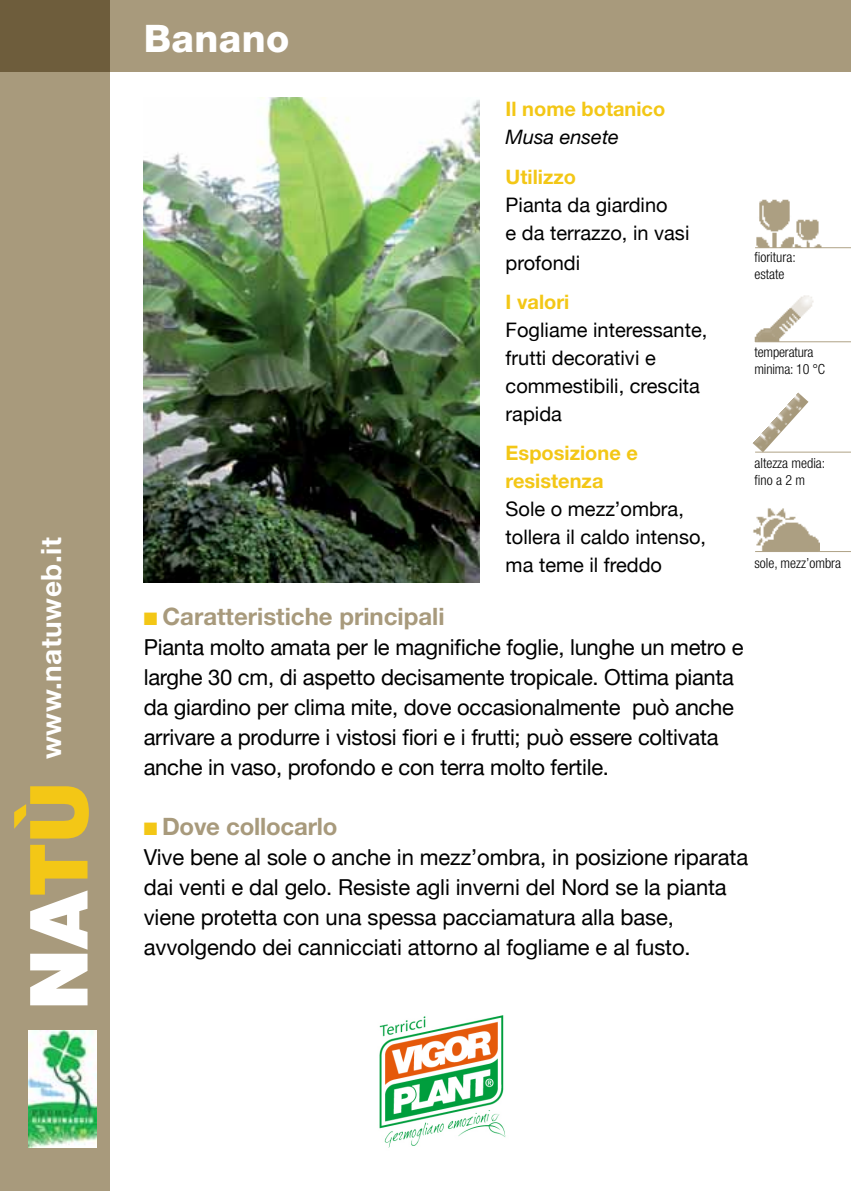
<style>
.page{position:relative;width:851px;height:1191px;background:#fff}
.page>*{position:absolute;margin:0;border:0;box-sizing:border-box;transform-origin:0 0}
.t1{font:800 38px "Helvetica Neue";letter-spacing:.01em;color:#fff}
.t2{font:700 28px "Helvetica Neue";letter-spacing:.02em;color:#fff}
.t3{font:700 24px "Helvetica Neue LT Std";color:#a89a7c}
.t4{font:22px/30px "Helvetica Neue";letter-spacing:-.01em;color:#000}
.t5{font:20px/28px "Helvetica Neue";color:#000}
.t6{font:700 20px/28px "Helvetica Neue LT Std";color:#f3c716}
.t7{font:italic 20px "Helvetica Neue";color:#000}
.t8{font:300 condensed 14px/16.8px "Helvetica Neue LT Std";color:#000}
.s1{color:#f3c716}
</style>
<div class="page">
<div style="left:0;top:0;width:110px;height:1191px;background:#a89a7c"></div>
<svg style="left:14px;top:786px;width:75px;height:219px"></svg>
<img style="left:28px;top:1030px;width:69px;height:117px">
<div style="left:0;top:0;width:850px;height:72px;background:#a89a7c"></div>
<img style="left:754px;top:295px;width:60px;height:47px">
<hr style="left:755px;top:341px;width:95px;height:1px;background:#afa286">
<img style="left:756px;top:199px;width:38px;height:48px">
<img style="left:794px;top:219px;width:28px;height:28px">
<hr style="left:755px;top:247px;width:95px;height:1px;background:#afa286">
<img style="left:752px;top:392px;width:56px;height:60px">
<hr style="left:755px;top:452px;width:95px;height:1px;background:#afa286">
<img style="left:753px;top:508px;width:66px;height:43px">
<hr style="left:755px;top:551px;width:95px;height:1px;background:#afa286">
<img style="left:144px;top:97px;width:335px;height:485px">
<img style="left:379px;top:1015px;width:127px;height:133px">
<p class="t2" style="left:34px;top:759px;width:223px;rotate:-90deg">www.natuweb.it</p>
<h1 class="t1" style="left:144px;top:16px;width:147px">Banano</h1>
<p class="t6" style="left:505px;top:95px;width:161px">Il nome botanico</p>
<p class="t7" style="left:505px;top:125px;width:115px">Musa ensete</p>
<p class="t6" style="left:505px;top:162px;width:72px">Utilizzo</p>
<p class="t5" style="left:505px;top:190px;width:185px">Pianta da giardino<br>e da terrazzo, in vasi</p>
<p class="t5" style="left:505px;top:248px;width:76px">profondi</p>
<p class="t6" style="left:505px;top:287px;width:65px">I valori</p>
<p class="t5" style="left:505px;top:315px;width:203px">Fogliame interessante, frutti decorativi e commestibili, crescita rapida</p>
<p class="t6" style="left:505px;top:439px;width:134px">Esposizione e resistenza</p>
<p class="t5" style="left:505px;top:495px;width:202px">Sole o mezz’ombra, tollera il caldo intenso, ma teme il freddo</p>
<p class="t8" style="left:754px;top:249px;width:43px">fioritura: estate</p>
<p class="t8" style="left:754px;top:344px;width:72px">temperatura minima: 10 °C</p>
<p class="t8" style="left:754px;top:455px;width:72px">altezza media: fino a 2 m</p>
<p class="t8" style="left:754px;top:554px;width:88px">sole, mezz’ombra</p>
<p class="t3" style="left:144px;top:601px;width:302px"><span class="s1">■</span> Caratteristiche principali</p>
<p class="t4" style="left:144px;top:631px;width:601px">Pianta molto amata per le magnifiche foglie, lunghe un metro e larghe 30 cm, di aspetto decisamente tropicale. Ottima pianta da giardino per clima mite, dove occasionalmente può anche arrivare a produrre i vistosi fiori e i frutti; può essere coltivata anche in vaso, profondo e con terra molto fertile.</p>
<p class="t3" style="left:144px;top:811px;width:195px"><span class="s1">■</span> Dove collocarlo</p>
<p class="t4" style="left:144px;top:841px;width:606px">Vive bene al sole o anche in mezz’ombra, in posizione riparata dai venti e dal gelo. Resiste agli inverni del Nord se la pianta viene protetta con una spessa pacciamatura alla base, avvolgendo dei cannicciati attorno al fogliame e al fusto.</p>
</div>
